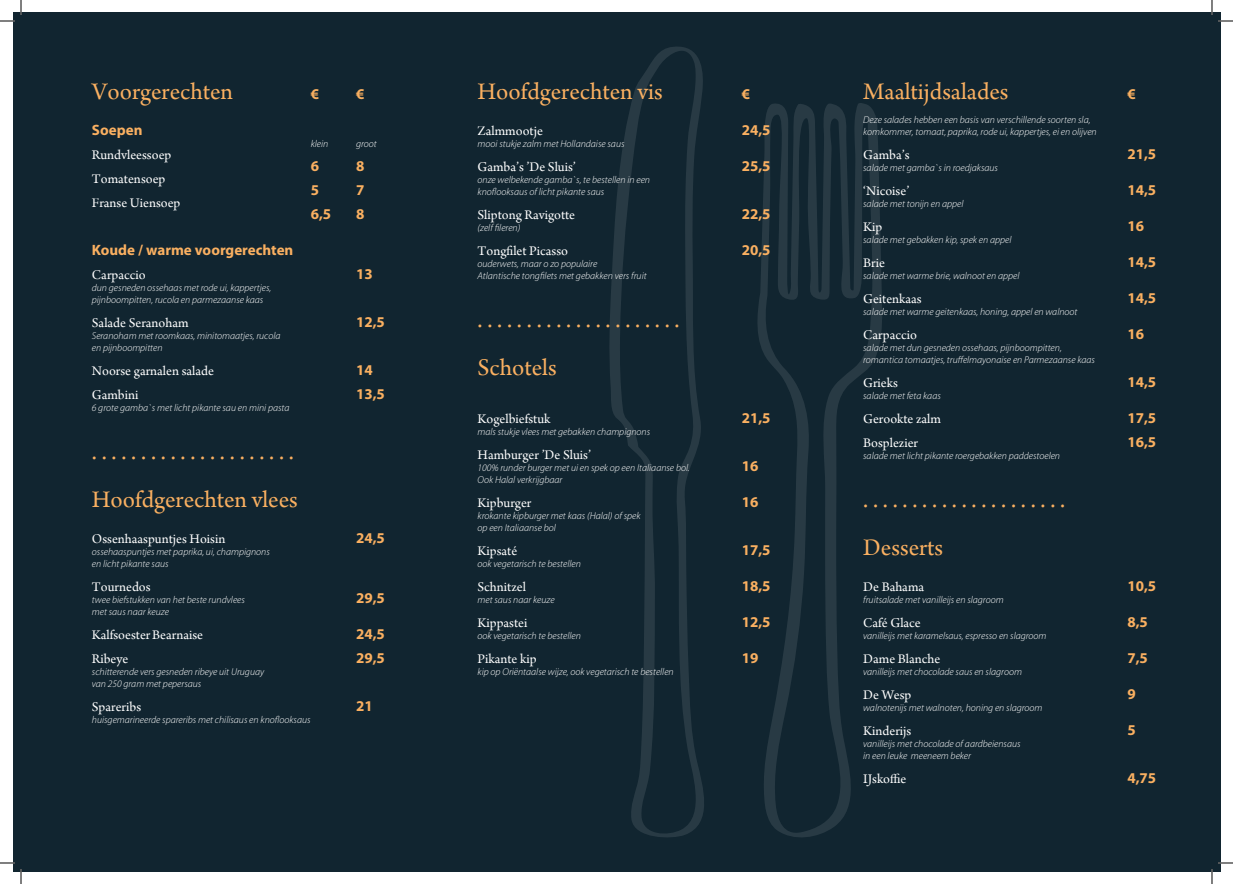
<style>
.page{position:relative;width:1233px;height:884px;background:#fff}
.page>*{position:absolute;margin:0;border:0;box-sizing:border-box;transform-origin:0 0}
.t1{font:25px/48px "Arno Pro";color:#fab061}
.t2{font:700 15px/24px "Myriad Pro";color:#fab061}
.t3{font:14px/24px "Arno Pro";color:#fff}
.t4{font:italic 300 10px/12px "Myriad Pro";color:#fff}
</style>
<div class="page">
<div style="left:12px;top:12px;width:1208px;height:859px;background:#112530"></div>
<svg style="left:757px;top:103px;width:125px;height:734px"></svg>
<svg style="left:609px;top:47px;width:95px;height:790px"></svg>
<svg style="left:1218px;top:20px;width:15px;height:2px"></svg>
<svg style="left:1218px;top:862px;width:15px;height:2px"></svg>
<svg style="left:0;top:0;width:22px;height:22px"></svg>
<svg style="left:0;top:862px;width:22px;height:22px"></svg>
<svg style="left:1211px;top:0;width:1px;height:15px"></svg>
<svg style="left:1211px;top:869px;width:1px;height:15px"></svg>
<h1 class="t1" style="left:92px;top:69px;width:143px">Voorgerechten</h1>
<h2 class="t2" style="left:92px;top:117px;width:52px">Soepen</h2>
<h3 class="t3" style="left:92px;top:143px;width:90px">Rundvleessoep<br>Tomatensoep<br>Franse Uiensoep</h3>
<h2 class="t2" style="left:92px;top:237px;width:203px">Koude / warme voorgerechten</h2>
<h3 class="t3" style="left:92px;top:263px;width:55px">Carpaccio</h3>
<p class="t4" style="left:92px;top:282px;width:181px">dun gesneden ossehaas met rode ui, kappertjes, pijnboompitten, rucola en parmezaanse kaas</p>
<h3 class="t3" style="left:92px;top:311px;width:98px">Salade Seranoham</h3>
<p class="t4" style="left:92px;top:330px;width:190px">Seranoham met roomkaas, minitomaatjes, rucola en pijnboompitten</p>
<h3 class="t3" style="left:92px;top:359px;width:124px">Noorse garnalen salade<br>Gambini</h3>
<p class="t4" style="left:92px;top:402px;width:199px">6 grote gamba`s met licht pikante sau en mini pasta</p>
<h2 class="t2" style="left:311px;top:81px;width:10px">€</h2>
<p class="t4" style="left:311px;top:138px;width:19px">klein</p>
<h2 class="t2" style="left:311px;top:153px;width:22px">6<br>5<br>6,5</h2>
<h1 class="t1" style="left:92px;top:429px;width:207px">. . . . . . . . . . . . . . . . . . . . .<br>Hoofdgerechten vlees</h1>
<h3 class="t3" style="left:92px;top:527px;width:135px">Ossenhaaspuntjes Hoisin</h3>
<p class="t4" style="left:92px;top:546px;width:179px">ossehaaspuntjes met paprika, ui, champignons en licht pikante saus</p>
<h3 class="t3" style="left:92px;top:575px;width:60px">Tournedos</h3>
<p class="t4" style="left:92px;top:594px;width:154px">twee biefstukken van het beste rundvlees met saus naar keuze</p>
<h3 class="t3" style="left:92px;top:623px;width:113px">KalfsoesterBearnaise<br>Ribeye</h3>
<p class="t4" style="left:92px;top:666px;width:174px">schitterende vers gesneden ribeye uit Uruguay van 250 gram met pepersaus</p>
<h3 class="t3" style="left:92px;top:695px;width:51px">Spareribs</h3>
<p class="t4" style="left:92px;top:714px;width:220px">huisgemarineerde spareribs met chilisaus en knoflooksaus</p>
<h2 class="t2" style="left:356px;top:81px;width:10px">€</h2>
<p class="t4" style="left:356px;top:138px;width:22px">groot</p>
<h2 class="t2" style="left:356px;top:153px;width:10px;text-align:justify">8<br>7<br>8</h2>
<h2 class="t2" style="left:356px;top:261px;width:18px">13</h2>
<h2 class="t2" style="left:356px;top:309px;width:30px">12,5</h2>
<h2 class="t2" style="left:356px;top:357px;width:30px">14<br>13,5</h2>
<h2 class="t2" style="left:356px;top:525px;width:30px">24,5</h2>
<h2 class="t2" style="left:356px;top:585px;width:30px">29,5</h2>
<h2 class="t2" style="left:356px;top:621px;width:30px">24,5<br>29,5</h2>
<h2 class="t2" style="left:356px;top:693px;width:18px">21</h2>
<h1 class="t1" style="left:477px;top:69px;width:187px">Hoofdgerechten vis</h1>
<h3 class="t3" style="left:477px;top:119px;width:67px">Zalmmootje</h3>
<p class="t4" style="left:477px;top:138px;width:148px">mooi stukje zalm met Hollandaise saus</p>
<h3 class="t3" style="left:477px;top:155px;width:100px">Gamba’s ’De Sluis’</h3>
<p class="t4" style="left:477px;top:174px;width:174px">onze welbekende gamba`s, te bestellen in een knoflooksaus of licht pikante saus</p>
<h3 class="t3" style="left:477px;top:203px;width:99px">Sliptong Ravigotte</h3>
<p class="t4" style="left:477px;top:222px;width:44px">(zelf fileren)</p>
<h3 class="t3" style="left:477px;top:239px;width:92px">Tongfilet Picasso</h3>
<p class="t4" style="left:477px;top:258px;width:171px">ouderwets, maar o zo populaire<br>Atlantische tongfilets met gebakken vers fruit</p>
<h1 class="t1" style="left:477px;top:297px;width:204px">. . . . . . . . . . . . . . . . . . . . .<br>Schotels</h1>
<h3 class="t3" style="left:477px;top:407px;width:74px">Kogelbiefstuk</h3>
<p class="t4" style="left:477px;top:426px;width:174px">mals stukje vlees met gebakken champignons</p>
<h3 class="t3" style="left:477px;top:443px;width:115px">Hamburger ’De Sluis’</h3>
<p class="t4" style="left:477px;top:462px;width:214px">100% runder burger met ui en spek op een Italiaanse bol.<br>Ook Halal verkrijgbaar</p>
<h3 class="t3" style="left:477px;top:491px;width:55px">Kipburger</h3>
<p class="t4" style="left:477px;top:510px;width:164px">krokante kipburger met kaas (Halal) of spek op een Italiaanse bol</p>
<h3 class="t3" style="left:477px;top:539px;width:41px">Kipsaté</h3>
<p class="t4" style="left:477px;top:558px;width:105px">ook vegetarisch te bestellen</p>
<h3 class="t3" style="left:477px;top:575px;width:50px">Schnitzel</h3>
<p class="t4" style="left:477px;top:594px;width:78px">met saus naar keuze</p>
<h3 class="t3" style="left:477px;top:611px;width:51px">Kippastei</h3>
<p class="t4" style="left:477px;top:630px;width:105px">ook vegetarisch te bestellen</p>
<h3 class="t3" style="left:477px;top:647px;width:61px">Pikante kip</h3>
<p class="t4" style="left:477px;top:666px;width:198px">kip op Oriëntaalse wijze, ook vegetarisch te bestellen</p>
<h2 class="t2" style="left:741px;top:81px;width:10px">€</h2>
<h2 class="t2" style="left:741px;top:117px;width:30px">24,5</h2>
<h2 class="t2" style="left:741px;top:153px;width:30px">25,5</h2>
<h2 class="t2" style="left:741px;top:201px;width:30px">22,5</h2>
<h2 class="t2" style="left:741px;top:237px;width:30px">20,5</h2>
<h2 class="t2" style="left:741px;top:405px;width:30px">21,5</h2>
<h2 class="t2" style="left:741px;top:453px;width:18px">16</h2>
<h2 class="t2" style="left:741px;top:489px;width:18px">16</h2>
<h2 class="t2" style="left:741px;top:537px;width:30px">17,5</h2>
<h2 class="t2" style="left:741px;top:573px;width:30px">18,5</h2>
<h2 class="t2" style="left:741px;top:609px;width:30px">12,5</h2>
<h2 class="t2" style="left:741px;top:645px;width:18px">19</h2>
<h1 class="t1" style="left:863px;top:69px;width:147px">Maaltijdsalades</h1>
<p class="t4" style="left:863px;top:114px;width:235px">Deze salades hebben een basis van verschillende soorten sla, komkommer, tomaat, paprika, rode ui, kappertjes, ei en olijven</p>
<h3 class="t3" style="left:863px;top:143px;width:48px">Gamba’s</h3>
<p class="t4" style="left:863px;top:162px;width:136px">salade met gamba`s in roedjaksaus</p>
<h3 class="t3" style="left:863px;top:179px;width:48px">‘Nicoise’</h3>
<p class="t4" style="left:863px;top:198px;width:102px">salade met tonijn en appel</p>
<h3 class="t3" style="left:863px;top:215px;width:21px">Kip</h3>
<p class="t4" style="left:863px;top:234px;width:150px">salade met gebakken kip, spek en appel</p>
<h3 class="t3" style="left:863px;top:251px;width:23px">Brie</h3>
<p class="t4" style="left:863px;top:270px;width:158px">salade met warme brie, walnoot en appel</p>
<h3 class="t3" style="left:863px;top:287px;width:60px">Geitenkaas</h3>
<p class="t4" style="left:863px;top:306px;width:216px">salade met warme geitenkaas, honing, appel en walnoot</p>
<h3 class="t3" style="left:863px;top:323px;width:55px">Carpaccio</h3>
<p class="t4" style="left:863px;top:342px;width:233px">salade met dun gesneden ossehaas, pijnboompitten, romantica tomaatjes, truffelmayonaise en Parmezaanse kaas</p>
<h3 class="t3" style="left:863px;top:371px;width:36px">Grieks</h3>
<p class="t4" style="left:863px;top:390px;width:79px">salade met feta kaas</p>
<h3 class="t3" style="left:863px;top:407px;width:79px">Gerookte zalm<br>Bosplezier</h3>
<p class="t4" style="left:863px;top:450px;width:198px">salade met licht pikante roergebakken paddestoelen</p>
<h1 class="t1" style="left:863px;top:477px;width:204px">. . . . . . . . . . . . . . . . . . . . .<br>Desserts</h1>
<h3 class="t3" style="left:863px;top:575px;width:63px">De Bahama</h3>
<p class="t4" style="left:863px;top:594px;width:142px">fruitsalade met vanilleijs en slagroom</p>
<h3 class="t3" style="left:863px;top:611px;width:59px">Café Glace</h3>
<p class="t4" style="left:863px;top:630px;width:185px">vanilleijs met karamelsaus, espresso en slagroom</p>
<h3 class="t3" style="left:863px;top:647px;width:79px">Dame Blanche</h3>
<p class="t4" style="left:863px;top:666px;width:160px">vanilleijs met chocolade saus en slagroom</p>
<h3 class="t3" style="left:863px;top:683px;width:50px">De Wesp</h3>
<p class="t4" style="left:863px;top:702px;width:181px">walnotenijs met walnoten, honing en slagroom</p>
<h3 class="t3" style="left:863px;top:719px;width:50px">Kinderijs</h3>
<p class="t4" style="left:863px;top:738px;width:159px">vanilleijs met chocolade of aardbeiensaus in een leuke meeneem beker</p>
<h3 class="t3" style="left:863px;top:767px;width:45px">IJskoffie</h3>
<h2 class="t2" style="left:1127px;top:81px;width:10px">€</h2>
<h2 class="t2" style="left:1127px;top:141px;width:30px">21,5</h2>
<h2 class="t2" style="left:1127px;top:177px;width:30px">14,5</h2>
<h2 class="t2" style="left:1127px;top:213px;width:18px">16</h2>
<h2 class="t2" style="left:1127px;top:249px;width:30px">14,5</h2>
<h2 class="t2" style="left:1127px;top:285px;width:30px">14,5</h2>
<h2 class="t2" style="left:1127px;top:321px;width:18px">16</h2>
<h2 class="t2" style="left:1127px;top:369px;width:30px">14,5</h2>
<h2 class="t2" style="left:1127px;top:405px;width:30px">17,5<br>16,5</h2>
<h2 class="t2" style="left:1127px;top:573px;width:30px">10,5</h2>
<h2 class="t2" style="left:1127px;top:609px;width:22px">8,5</h2>
<h2 class="t2" style="left:1127px;top:645px;width:22px">7,5</h2>
<h2 class="t2" style="left:1127px;top:681px;width:10px">9</h2>
<h2 class="t2" style="left:1127px;top:717px;width:10px">5</h2>
<h2 class="t2" style="left:1127px;top:765px;width:30px">4,75</h2>
</div>
